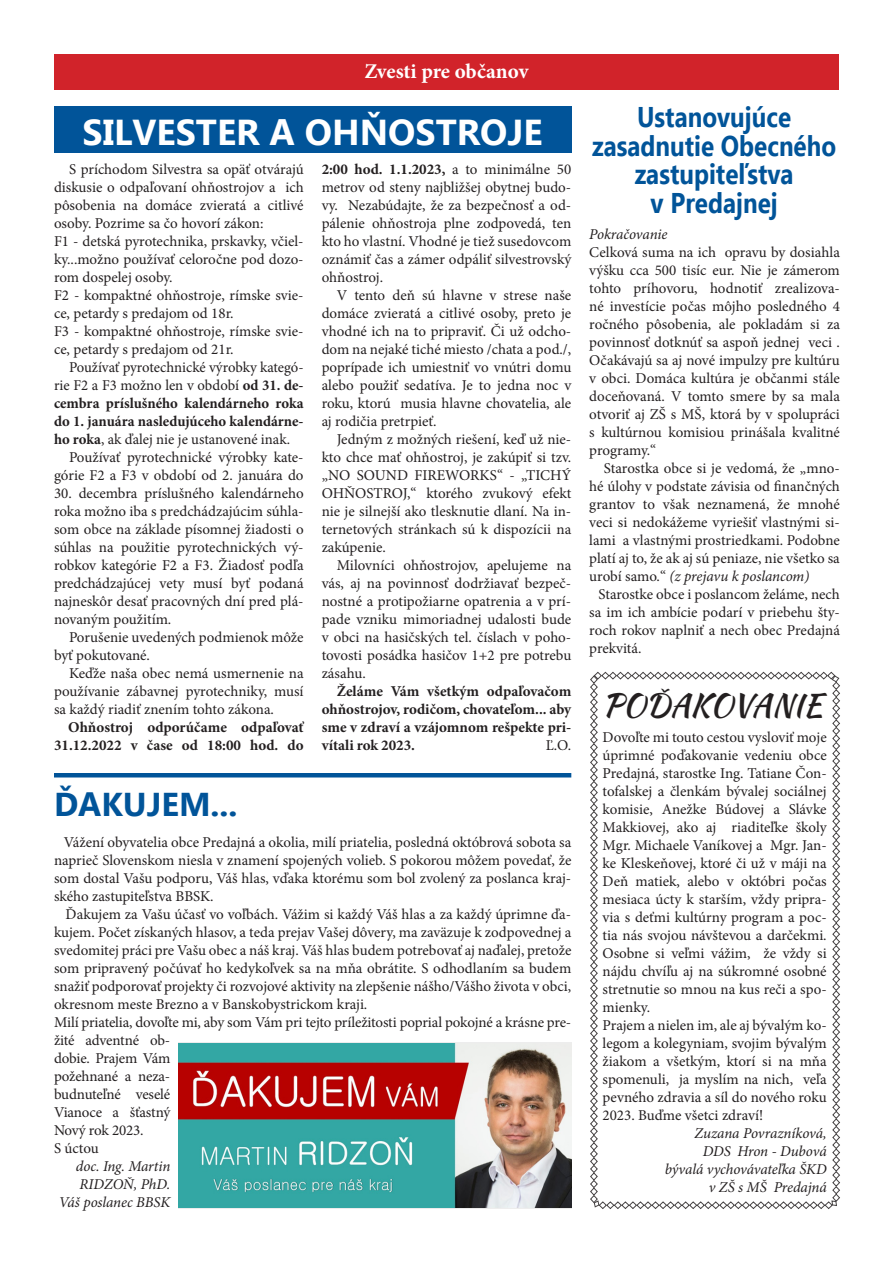
<style>
.page{position:relative;width:893px;height:1263px;background:#fff}
.page>*{position:absolute;margin:0;border:0;box-sizing:border-box;transform-origin:0 0}
.Heading_1{font:700 36px "Ebrima";color:#fff}
.Heading_1-2{font:700 33px "Ebrima";color:#015499}
.Normálny{font:31.5px "Kaushan Script";color:#231f20}
.Heading_1-3{font:700 28.5px/28.5px "Ebrima";color:#015499;text-align:center;scale:.85 1}
.Normálny-2{font:700 21px "Minion Pro";letter-spacing:-.005em;color:#fff}
.Normálny-3{font:15px/18px "Minion Pro";letter-spacing:-.005em;color:#231f20;text-align:justify}
.Normálny-4{font:700 15px/18px "Minion Pro";color:#231f20;text-align:right}
.Normálny-5{font:italic 15px "Minion Pro";letter-spacing:-.005em;color:#231f20}
.s1{font-weight:700}
.s2{font-style:italic}
</style>
<div class="page">
<div style="left:54px;top:106px;width:517px;height:47px;background:#015499"></div>
<svg style="left:590px;top:671px;width:250px;height:538px"></svg>
<div style="left:54px;top:54px;width:785px;height:36px;background:#d1232a"></div>
<img style="left:179px;top:1042px;width:392px;height:166px">
<hr style="left:54px;top:773px;width:517px;height:4px;background:#015499">
<p class="Normálny-2" style="left:364px;top:57px;width:165px">Zvesti pre občanov</p>
<p class="Heading_1" style="left:83px;top:105px;width:462px">SILVESTER A OHŇOSTROJE</p>
<p class="Normálny-3" style="left:54px;top:160px;width:251px;text-indent:15px">S príchodom Silvestra sa opäť otvárajú diskusie o odpaľovaní ohňostrojov a ich pôsobenia na domáce zvieratá a citlivé osoby. Pozrime sa čo hovorí zákon:</p>
<p class="Normálny-3" style="left:54px;top:232px;width:251px">F1 - detská pyrotechnika, prskavky, včiel&shy;ky...možno používať celoročne pod dozo&shy;rom dospelej osoby.</p>
<p class="Normálny-3" style="left:54px;top:286px;width:251px">F2 - kompaktné ohňostroje, rímske svie&shy;ce, petardy s predajom od 18r.</p>
<p class="Normálny-3" style="left:54px;top:322px;width:251px">F3 - kompaktné ohňostroje, rímske svie&shy;ce, petardy s predajom od 21r.</p>
<p class="Normálny-3" style="left:54px;top:358px;width:251px;text-indent:15px">Používať pyrotechnické výrobky kategó&shy;rie F2 a F3 možno len v období <span class="s1">od 31. de&shy;cembra príslušného kalendárneho roka do 1. januára nasledujúceho kalendárne&shy;ho roka</span>, ak ďalej nie je ustanovené inak.</p>
<p class="Normálny-3" style="left:54px;top:448px;width:251px;text-align:right">Používať pyrotechnické výrobky kate&shy;górie F2 a F3 v období od 2. januára do</p>
<p class="Normálny-3" style="left:54px;top:484px;width:251px">30. decembra príslušného kalendárneho roka možno iba s predchádzajúcim súhla&shy;som obce na základe písomnej žiadosti o súhlas na použitie pyrotechnických vý&shy;robkov kategórie F2 a F3. Žiadosť podľa predchádzajúcej vety musí byť podaná najneskôr desať pracovných dní pred plá&shy;novaným použitím.</p>
<p class="Normálny-3" style="left:54px;top:628px;width:251px;text-indent:15px">Porušenie uvedených podmienok môže byť pokutované.</p>
<p class="Normálny-3" style="left:54px;top:664px;width:251px;text-indent:15px">Keďže naša obec nemá usmernenie na používanie zábavnej pyrotechniky, musí sa každý riadiť znením tohto zákona.</p>
<p class="Normálny-4" style="left:54px;top:718px;width:251px">Ohňostroj odporúčame odpaľovať<br>31.12.2022 v čase od 18:00 hod. do</p>
<p class="Normálny-3" style="left:322px;top:160px;width:251px"><span class="s1">2:00 hod. 1.1.2023,</span> a to minimálne 50 metrov od steny najbližšej obytnej budo&shy;vy. Nezabúdajte, že za bezpečnosť a od&shy;pálenie ohňostroja plne zodpovedá, ten kto ho vlastní. Vhodné je tiež susedovcom oznámiť čas a zámer odpáliť silvestrovský ohňostroj.</p>
<p class="Normálny-3" style="left:322px;top:286px;width:251px;text-indent:15px">V tento deň sú hlavne v strese naše domáce zvieratá a citlivé osoby, preto je vhodné ich na to pripraviť. Či už odcho&shy;dom na nejaké tiché miesto /chata a pod./, poprípade ich umiestniť vo vnútri domu alebo použiť sedatíva. Je to jedna noc v roku, ktorú musia hlavne chovatelia, ale aj rodičia pretrpieť.</p>
<p class="Normálny-3" style="left:322px;top:430px;width:251px;text-indent:15px">Jedným z možných riešení, keď už nie&shy;kto chce mať ohňostroj, je zakúpiť si tzv. „NO SOUND FIREWORKS“ - „TICHÝ OHŇOSTROJ,“ ktorého zvukový efekt nie je silnejší ako tlesknutie dlaní. Na in&shy;ternetových stránkach sú k dispozícii na zakúpenie.</p>
<p class="Normálny-3" style="left:322px;top:556px;width:251px;text-indent:15px">Milovníci ohňostrojov, apelujeme na vás, aj na povinnosť dodržiavať bezpeč&shy;nostné a protipožiarne opatrenia a v prí&shy;pade vzniku mimoriadnej udalosti bude v obci na hasičských tel. číslach v poho&shy;tovosti posádka hasičov 1+2 pre potrebu zásahu.</p>
<p class="Normálny-4" style="left:322px;top:682px;width:251px;text-align:justify;text-indent:15px">Želáme Vám všetkým odpaľovačom ohňostrojov, rodičom, chovateľom... aby sme v zdraví a vzájomnom rešpekte pri&shy;vítali rok 2023.</p>
<p class="Normálny-3" style="left:546px;top:736px;width:27px">Ľ.O.</p>
<p class="Heading_1-2" style="left:54px;top:780px;width:185px">ĎAKUJEM...</p>
<p class="Normálny-3" style="left:54px;top:833px;width:519px;text-indent:10px">Vážení obyvatelia obce Predajná a okolia, milí priatelia, posledná októbrová sobota sa naprieč Slovenskom niesla v znamení spojených volieb. S pokorou môžem povedať, že som dostal Vašu podporu, Váš hlas, vďaka ktorému som bol zvolený za poslanca kraj&shy;ského zastupiteľstva BBSK.</p>
<p class="Normálny-3" style="left:54px;top:905px;width:519px;text-indent:12px">Ďakujem za Vašu účasť vo voľbách. Vážim si každý Váš hlas a za každý úprimne ďa&shy;kujem. Počet získaných hlasov, a teda prejav Vašej dôvery, ma zaväzuje k zodpovednej a svedomitej práci pre Vašu obec a náš kraj. Váš hlas budem potrebovať aj naďalej, pretože som pripravený počúvať ho kedykoľvek sa na mňa obrátite. S odhodlaním sa budem snažiť podporovať projekty či rozvojové aktivity na zlepšenie nášho/Vášho života v obci, okresnom meste Brezno a v Banskobystrickom kraji.</p>
<p class="Normálny-3" style="left:54px;top:1013px;width:519px;text-align:left">Milí priatelia, dovoľte mi, aby som Vám pri tejto príležitosti poprial pokojné a krásne pre&shy;žité adventné ob-<br>dobie. Prajem Vám<br>požehnané a neza-<br>budnuteľné veselé<br>Vianoce a šťastný<br>Nový rok 2023.</p>
<p class="Normálny-3" style="left:54px;top:1139px;width:46px">S úctou</p>
<p class="Normálny-5" style="left:76px;top:1156px;width:96px">doc. Ing. Martin</p>
<p class="Normálny-5" style="left:79px;top:1174px;width:92px">RIDZOŇ, PhD.</p>
<p class="Normálny-5" style="left:59px;top:1192px;width:113px">Váš poslanec BBSK</p>
<p class="Heading_1-3" style="left:637px;top:105px;width:183px">Ustanovujúce</p>
<p class="Heading_1-3" style="left:592px;top:133px;width:289px">zasadnutie Obecného zastupiteľstva</p>
<p class="Heading_1-3" style="left:651px;top:190px;width:151px">v Predajnej</p>
<p class="Normálny-5" style="left:589px;top:224px;width:80px">Pokračovanie</p>
<p class="Normálny-3" style="left:589px;top:243px;width:252px">Celková suma na ich opravu by dosiahla výšku cca 500 tisíc eur. Nie je zámerom tohto príhovoru, hodnotiť zrealizova&shy;né investície počas môjho posledného 4 ročného pôsobenia, ale pokladám si za povinnosť dotknúť sa aspoň jednej veci .<br>Očakávajú sa aj nové impulzy pre kultúru v obci. Domáca kultúra je občanmi stále doceňovaná. V tomto smere by sa mala otvoriť aj ZŠ s MŠ, ktorá by v spolupráci s kultúrnou komisiou prinášala kvalitné programy.“</p>
<p class="Normálny-3" style="left:589px;top:459px;width:252px;text-indent:15px">Starostka obce si je vedomá, že „mno&shy;hé úlohy v podstate závisia od finančných grantov to však neznamená, že mnohé veci si nedokážeme vyriešiť vlastnými si&shy;lami a vlastnými prostriedkami. Podobne platí aj to, že ak aj sú peniaze, nie všetko sa urobí samo.“ <span class="s2">(z prejavu k poslancom)</span></p>
<p class="Normálny-3" style="left:589px;top:585px;width:252px;text-indent:9px">Starostke obce i poslancom želáme, nech sa im ich ambície podarí v priebehu šty&shy;roch rokov naplniť a nech obec Predajná prekvitá.</p>
<p class="Normálny" style="left:603px;top:681px;width:221px">POĎAKOVANIE</p>
<p class="Normálny-3" style="left:603px;top:728px;width:226px">Dovoľte mi touto cestou vysloviť moje úprimné poďakovanie vedeniu obce Predajná, starostke Ing. Tatiane Čon&shy;tofalskej a členkám bývalej sociálnej komisie, Anežke Búdovej a Slávke Makkiovej, ako aj riaditeľke školy Mgr. Michaele Vaníkovej a Mgr. Jan&shy;ke Kleskeňovej, ktoré či už v máji na Deň matiek, alebo v októbri počas mesiaca úcty k starším, vždy pripra&shy;via s deťmi kultúrny program a poc&shy;tia nás svojou návštevou a darčekmi.<br>Osobne si veľmi vážim, že vždy si nájdu chvíľu aj na súkromné osobné stretnutie so mnou na kus reči a spo&shy;mienky.</p>
<p class="Normálny-3" style="left:603px;top:1016px;width:226px">Prajem a nielen im, ale aj bývalým ko&shy;legom a kolegyniam, svojim bývalým žiakom a všetkým, ktorí si na mňa spomenuli, ja myslím na nich, veľa pevného zdravia a síl do nového roku 2023. Buďme všetci zdraví!</p>
<p class="Normálny-5" style="left:694px;top:1123px;width:134px">Zuzana Povrazníková,</p>
<p class="Normálny-5" style="left:703px;top:1141px;width:126px">DDS Hron - Dubová</p>
<p class="Normálny-5" style="left:665px;top:1159px;width:164px">bývalá vychovávateľka ŠKD</p>
<p class="Normálny-5" style="left:709px;top:1177px;width:119px">v ZŠ s MŠ Predajná</p>
</div>
